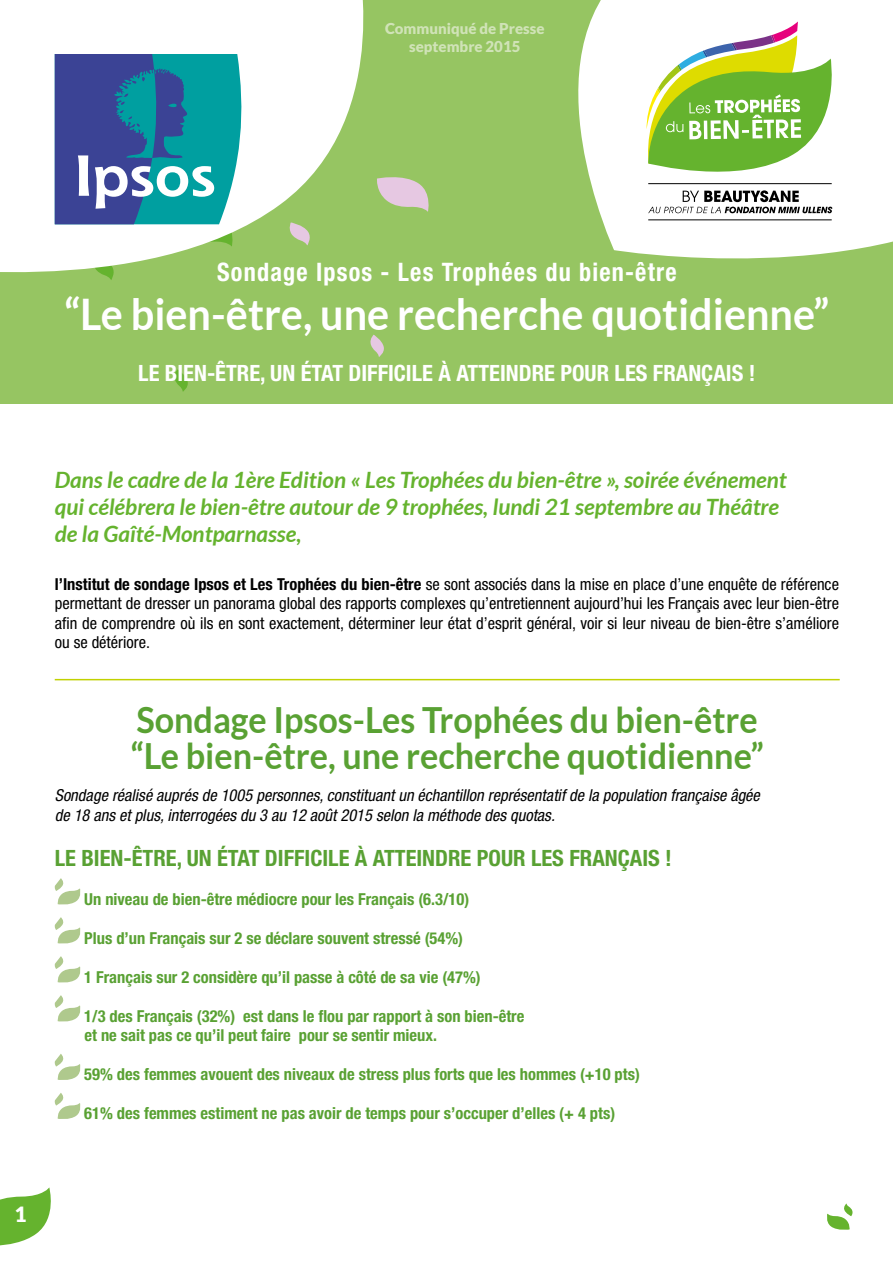
<style>
.page{position:relative;width:893px;height:1263px;background:#fff}
.page>*{position:absolute;margin:0;border:0;box-sizing:border-box;transform-origin:0 0}
.t1{font:700 43.5px "Lato";color:#fff;scale:.95 1}
.t2{font:700 36px/36px "Lato";color:#59a133;scale:.95 1}
.t3{font:700 condensed 25.5px "Helvetica Neue";letter-spacing:.05em;color:#fff;scale:.95 1}
.t4{font:italic 700 22.5px/27px "Lato";color:#65b32e}
.t5{font:700 condensed 22.5px "Helvetica Neue";color:#59a133}
.t6{font:700 condensed 22.5px "Helvetica Neue";color:#fff}
.t7{font:900 21px "Lato";color:#fff}
.t8{font:700 condensed 16.5px/19.5px "Helvetica Neue";color:#59a133}
.t9{font:condensed 16.5px/19.5px "Helvetica Neue";color:#000;text-align:justify}
.t10{font:italic condensed 16.5px/19.5px "Helvetica Neue";color:#000}
.t11{font:900 15px/18px "Lato";color:#d0e3b7;text-align:center}
.s1{font-weight:700}
</style>
<div class="page">
<div style="left:0;top:0;width:892px;height:404px;background:#96c562"></div>
<svg style="left:578px;top:0;width:315px;height:292px;fill:#fff"></svg>
<svg style="left:0;top:1187px;width:51px;height:59px"></svg>
<svg style="left:174px;top:369px;width:14px;height:23px"></svg>
<svg style="left:370px;top:335px;width:14px;height:22px"></svg>
<svg style="left:400px;top:177px;width:29px;height:35px"></svg>
<hr style="left:648px;top:219px;width:184px;height:1px;background:#000">
<svg style="left:644px;top:22px;width:195px;height:191px"></svg>
<svg style="left:0;top:0;width:400px;height:280px;fill:#fff"></svg>
<svg style="left:55px;top:54px;width:190px;height:193px"></svg>
<svg style="left:54px;top:878px;width:27px;height:27px"></svg>
<svg style="left:54px;top:917px;width:27px;height:27px"></svg>
<svg style="left:54px;top:956px;width:27px;height:27px"></svg>
<svg style="left:54px;top:995px;width:27px;height:27px"></svg>
<svg style="left:54px;top:1054px;width:27px;height:26px"></svg>
<svg style="left:54px;top:1093px;width:27px;height:26px"></svg>
<svg style="left:827px;top:1203px;width:26px;height:27px"></svg>
<hr style="left:55px;top:679px;width:785px;height:1px;background:#c1d100">
<p class="t11" style="left:385px;top:19px;width:161px">Communiqué de Presse septembre 2015</p>
<h3 class="t3" style="left:217px;top:256px;width:485px">Sondage Ipsos - Les Trophées du bien-être</h3>
<h1 class="t1" style="left:64px;top:290px;width:807px">“Le bien-être, une recherche quotidienne”</h1>
<h3 class="t6" style="left:138px;top:360px;width:619px">LE BIEN-ÊTRE, UN ÉTAT DIFFICILE À ATTEINDRE POUR LES FRANÇAIS !</h3>
<h3 class="t4" style="left:55px;top:467px;width:734px">Dans le cadre de la 1ère Edition « Les Trophées du bien-être », soirée événement qui célébrera le bien-être autour de 9 trophées, lundi 21 septembre au Théâtre de la Gaîté-Montparnasse,</h3>
<p class="t9" style="left:55px;top:574px;width:786px"><span class="s1">l’Institut de sondage Ipsos et Les Trophées du bien-être</span> se sont associés dans la mise en place d’une enquête de référence permettant de dresser un panorama global des rapports complexes qu’entretiennent aujourd’hui les Français avec leur bien-être afin de comprendre où ils en sont exactement, déterminer leur état d’esprit général, voir si leur niveau de bien-être s’améliore ou se détériore.</p>
<h2 class="t2" style="left:130px;top:701px;width:668px">Sondage Ipsos-Les Trophées du bien-être “Le bien-être, une recherche quotidienne”</h2>
<p class="t10" style="left:55px;top:785px;width:710px">Sondage réalisé auprésde 1005 personnes,constituantun échantillon représentatifde la population française âgée de 18 ansetplus,interrogéesdu 3 au 12 août2015 selon la méthode desquotas.</p>
<h3 class="t5" style="left:55px;top:844px;width:619px">LE BIEN-ÊTRE, UN ÉTAT DIFFICILE À ATTEINDRE POUR LES FRANÇAIS !</h3>
<p class="t8" style="left:84px;top:889px;width:386px">Un niveau de bien-être médiocre pour les Français (6.3/10)</p>
<p class="t8" style="left:84px;top:928px;width:380px">Plus d’un Français sur 2 se déclare souvent stressé (54%)</p>
<p class="t8" style="left:84px;top:967px;width:398px">1 Français sur 2 considère qu’il passe à côté de sa vie (47%)</p>
<p class="t8" style="left:84px;top:1006px;width:442px">1/3 des Français (32%) est dans le flou par rapport à son bien-être et ne sait pas ce qu’il peut faire pour se sentir mieux.</p>
<p class="t8" style="left:84px;top:1064px;width:557px">59% des femmes avouent des niveaux de stress plus forts que les hommes (+10 pts)</p>
<p class="t8" style="left:84px;top:1103px;width:532px">61% des femmes estiment ne pas avoir de temps pour s’occuper d’elles (+ 4 pts)</p>
<p class="t7" style="left:14px;top:1202px;width:14px">1</p>
</div>
